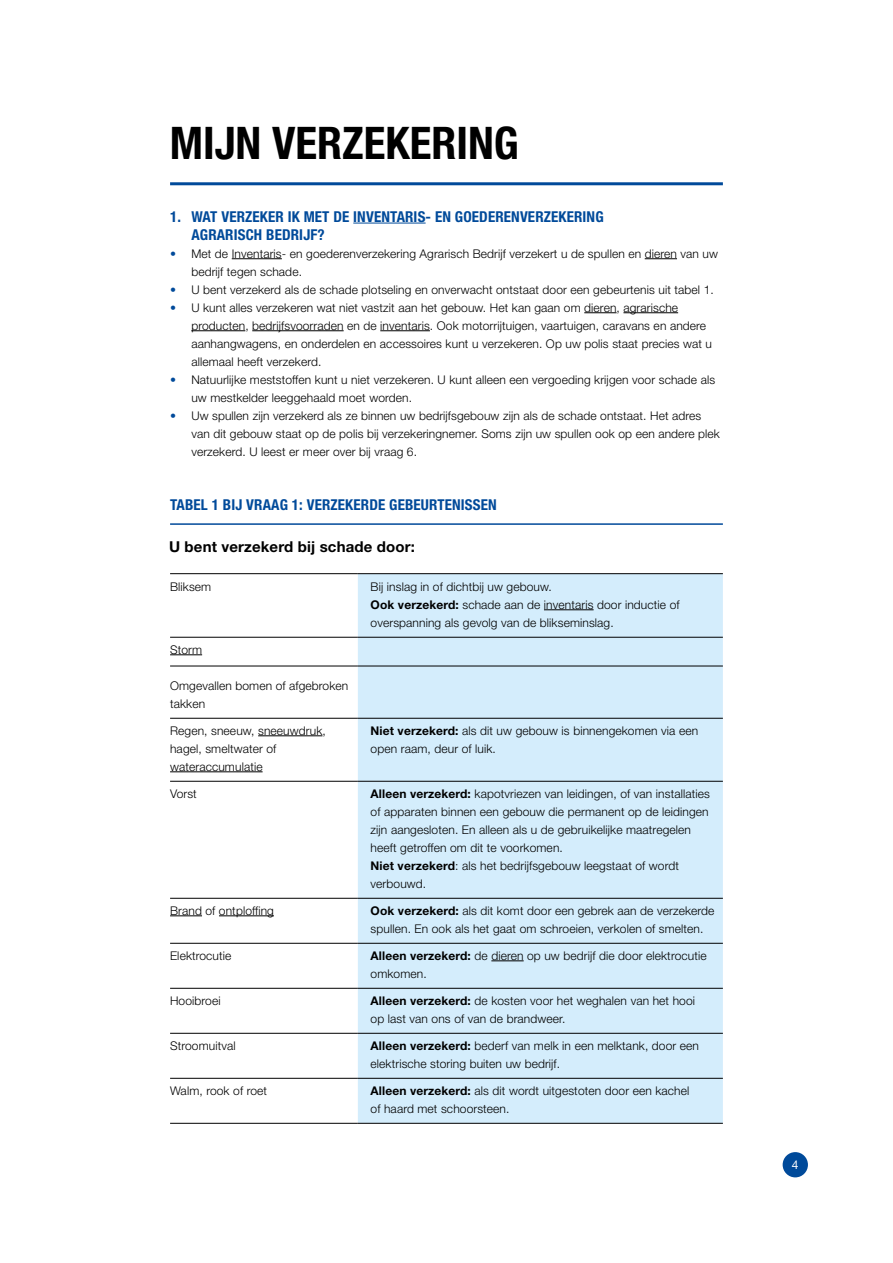
<style>
.page{position:relative;width:893px;height:1263px;background:#fff}
.page>*{position:absolute;margin:0;border:0;box-sizing:border-box;transform-origin:0 0}
.t1{font:700 condensed 45px "Helvetica Neue LT Std";color:#000}
.t2{font:700 condensed 15px/18px "Helvetica Neue LT Std";letter-spacing:.01em;color:#004a9a}
.t3{font:700 15px "Helvetica Neue LT Std";letter-spacing:.01em;color:#000}
.t4{font:300 12px/18px "Helvetica Neue LT Std";letter-spacing:.01em;color:#000}
.t5{font:12px "Helvetica Neue LT Std";color:#fff}
.s1{color:#004a9a}
.s2{font-weight:700}
</style>
<div class="page">
<div style="left:783px;top:1152px;width:25px;height:25px;background:#004a9a;border-radius:50%"></div>
<hr style="left:353px;top:223px;width:73px;height:1px;background:#004a9a">
<hr style="left:232px;top:258px;width:50px;height:1px;background:#000">
<hr style="left:645px;top:258px;width:32px;height:1px;background:#000">
<hr style="left:584px;top:312px;width:33px;height:1px;background:#000">
<hr style="left:623px;top:312px;width:55px;height:1px;background:#000">
<hr style="left:191px;top:330px;width:54px;height:1px;background:#000">
<hr style="left:252px;top:330px;width:92px;height:1px;background:#000">
<hr style="left:380px;top:330px;width:50px;height:1px;background:#000">
<hr style="left:170px;top:182px;width:553px;height:3px;background:#004a9a">
<div style="left:358px;top:574px;width:365px;height:549px;background:#d4edfc"></div>
<hr style="left:170px;top:637px;width:188px;height:1px;background:#000">
<hr style="left:358px;top:637px;width:365px;height:1px;background:#000">
<hr style="left:170px;top:666px;width:188px;height:1px;background:#000">
<hr style="left:358px;top:666px;width:365px;height:1px;background:#000">
<hr style="left:170px;top:718px;width:188px;height:1px;background:#000">
<hr style="left:358px;top:718px;width:365px;height:1px;background:#000">
<hr style="left:170px;top:781px;width:188px;height:1px;background:#000">
<hr style="left:358px;top:781px;width:365px;height:1px;background:#000">
<hr style="left:170px;top:898px;width:188px;height:1px;background:#000">
<hr style="left:358px;top:898px;width:365px;height:1px;background:#000">
<hr style="left:170px;top:943px;width:188px;height:1px;background:#000">
<hr style="left:358px;top:943px;width:365px;height:1px;background:#000">
<hr style="left:170px;top:988px;width:188px;height:1px;background:#000">
<hr style="left:358px;top:988px;width:365px;height:1px;background:#000">
<hr style="left:170px;top:1033px;width:188px;height:1px;background:#000">
<hr style="left:358px;top:1033px;width:365px;height:1px;background:#000">
<hr style="left:170px;top:1078px;width:188px;height:1px;background:#000">
<hr style="left:358px;top:1078px;width:365px;height:1px;background:#000">
<hr style="left:170px;top:1123px;width:188px;height:1px;background:#000">
<hr style="left:358px;top:1123px;width:365px;height:1px;background:#000">
<hr style="left:170px;top:573px;width:188px;height:1px;background:#000">
<hr style="left:358px;top:573px;width:365px;height:1px;background:#000">
<hr style="left:544px;top:609px;width:50px;height:1px;background:#000">
<hr style="left:170px;top:654px;width:32px;height:1px;background:#000">
<hr style="left:258px;top:735px;width:64px;height:1px;background:#000">
<hr style="left:170px;top:771px;width:93px;height:1px;background:#000">
<hr style="left:170px;top:915px;width:32px;height:1px;background:#000">
<hr style="left:219px;top:915px;width:55px;height:1px;background:#000">
<hr style="left:491px;top:960px;width:33px;height:1px;background:#000">
<hr style="left:170px;top:523px;width:553px;height:2px;background:#004a9a">
<h1 class="t1" style="left:170px;top:115px;width:350px">MIJN VERZEKERING</h1>
<p class="t2" style="left:191px;top:207px;width:414px;text-indent:-21px">1. WAT VERZEKER IK MET DE INVENTARIS- EN GOEDERENVERZEKERING<br>AGRARISCH BEDRIJF?</p>
<p class="t4" style="left:191px;top:244px;width:528px;text-indent:-21px"><span class="s1">•</span> Met de Inventaris- en goederenverzekering Agrarisch Bedrijf verzekert u de spullen en dieren van uw bedrijf tegen schade.</p>
<p class="t4" style="left:170px;top:280px;width:545px"><span class="s1">•</span> U bent verzekerd als de schade plotseling en onverwacht ontstaat door een gebeurtenis uit tabel 1.</p>
<p class="t4" style="left:191px;top:298px;width:522px;text-indent:-21px"><span class="s1">•</span> U kunt alles verzekeren wat niet vastzit aan het gebouw. Het kan gaan om dieren, agrarische producten, bedrijfsvoorraden en de inventaris. Ook motorrijtuigen, vaartuigen, caravans en andere aanhangwagens, en onderdelen en accessoires kunt u verzekeren. Op uw polis staat precies wat u allemaal heeft verzekerd.</p>
<p class="t4" style="left:191px;top:370px;width:525px;text-indent:-21px"><span class="s1">•</span> Natuurlijke meststoffen kunt u niet verzekeren. U kunt alleen een vergoeding krijgen voor schade als uw mestkelder leeggehaald moet worden.</p>
<p class="t4" style="left:191px;top:406px;width:530px;text-indent:-21px"><span class="s1">•</span> Uw spullen zijn verzekerd als ze binnen uw bedrijfsgebouw zijn als de schade ontstaat. Het adres van dit gebouw staat op de polis bij verzekeringnemer. Soms zijn uw spullen ook op een andere plek verzekerd. U leest er meer over bij vraag 6.</p>
<p class="t2" style="left:170px;top:495px;width:328px">TABEL 1 BIJ VRAAG 1: VERZEKERDE GEBEURTENISSEN</p>
<p class="t3" style="left:169px;top:538px;width:247px">U bent verzekerd bij schade door:</p>
<p class="t4" style="left:170px;top:577px;width:43px">Bliksem</p>
<p class="t4" style="left:371px;top:577px;width:310px">Bij inslag in of dichtbij uw gebouw.<br><span class="s2">Ook verzekerd:</span> schade aan de inventaris door inductie of overspanning als gevolg van de blikseminslag.</p>
<p class="t4" style="left:170px;top:640px;width:34px">Storm</p>
<p class="t4" style="left:170px;top:676px;width:180px">Omgevallen bomen of afgebroken takken</p>
<p class="t4" style="left:170px;top:721px;width:157px">Regen, sneeuw, sneeuwdruk, hagel, smeltwater of wateraccumulatie</p>
<p class="t4" style="left:371px;top:721px;width:329px"><span class="s2">Niet verzekerd:</span> als dit uw gebouw is binnengekomen via een open raam, deur of luik.</p>
<p class="t4" style="left:170px;top:784px;width:28px">Vorst</p>
<p class="t4" style="left:371px;top:784px;width:341px"><span class="s2">Alleen verzekerd:</span> kapotvriezen van leidingen, of van installaties of apparaten binnen een gebouw die permanent op de leidingen zijn aangesloten. En alleen als u de gebruikelijke maatregelen heeft getroffen om dit te voorkomen.<br><span class="s2">Niet verzekerd</span>: als het bedrijfsgebouw leegstaat of wordt verbouwd.</p>
<p class="t4" style="left:170px;top:901px;width:105px">Brand of ontploffing</p>
<p class="t4" style="left:371px;top:901px;width:345px"><span class="s2">Ook verzekerd:</span> als dit komt door een gebrek aan de verzekerde spullen. En ook als het gaat om schroeien, verkolen of smelten.</p>
<p class="t4" style="left:170px;top:946px;width:63px">Elektrocutie</p>
<p class="t4" style="left:371px;top:946px;width:337px"><span class="s2">Alleen verzekerd:</span> de dieren op uw bedrijf die door elektrocutie omkomen.</p>
<p class="t4" style="left:170px;top:991px;width:52px">Hooibroei</p>
<p class="t4" style="left:371px;top:991px;width:326px"><span class="s2">Alleen verzekerd:</span> de kosten voor het weghalen van het hooi op last van ons of van de brandweer.</p>
<p class="t4" style="left:170px;top:1036px;width:67px">Stroomuitval</p>
<p class="t4" style="left:371px;top:1036px;width:330px"><span class="s2">Alleen verzekerd:</span> bederf van melk in een melktank, door een elektrische storing buiten uw bedrijf.</p>
<p class="t4" style="left:170px;top:1081px;width:98px">Walm, rook of roet</p>
<p class="t4" style="left:371px;top:1081px;width:320px"><span class="s2">Alleen verzekerd:</span> als dit wordt uitgestoten door een kachel of haard met schoorsteen.</p>
<p class="t5" style="left:792px;top:1157px;width:8px">4</p>
</div>
